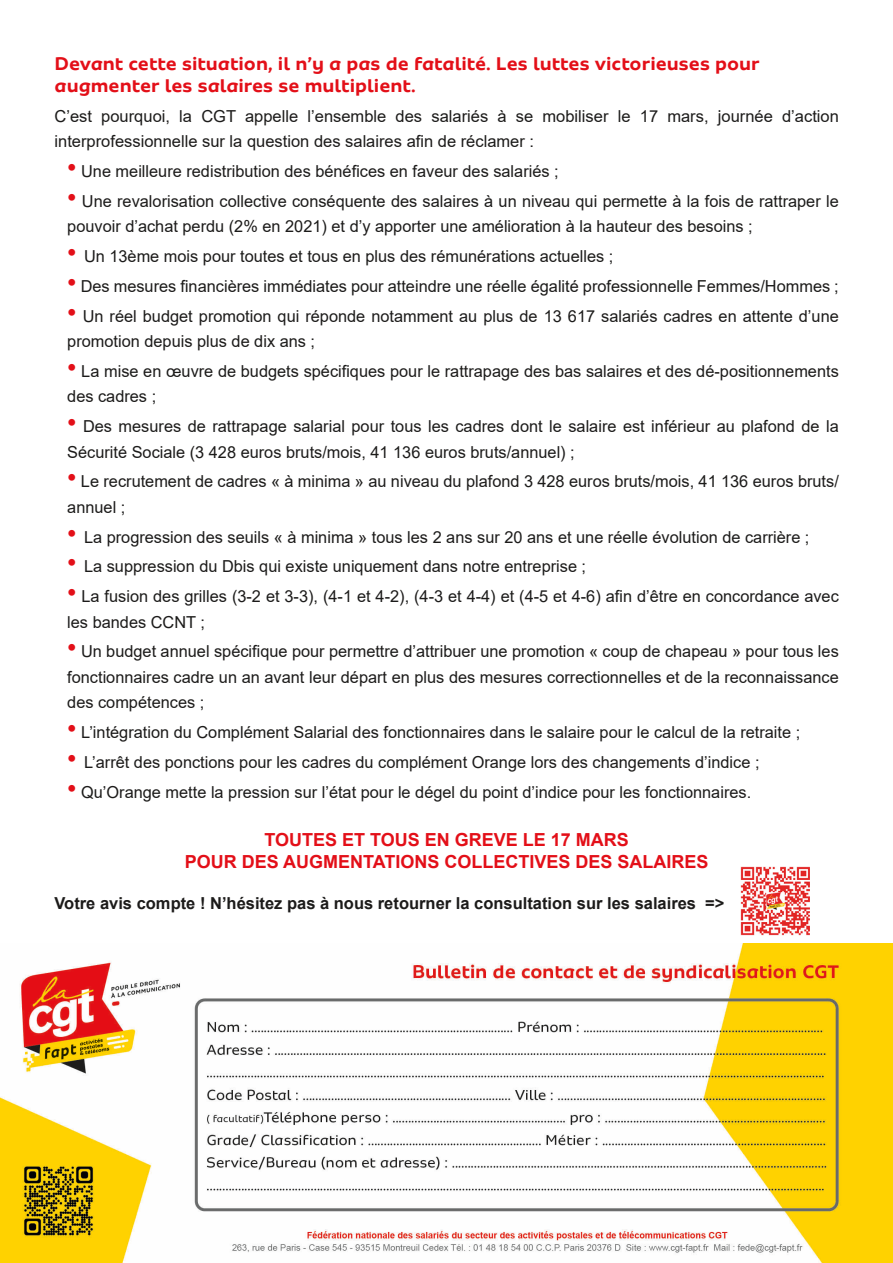
<style>
.page{position:relative;width:893px;height:1263px;background:#fff}
.page>*{position:absolute;margin:0;border:0;box-sizing:border-box;transform-origin:0 0}
.t1{font:700 19.5px/22.5px "Sua";color:#e30f18}
.t2{font:700 18px "Arial";color:#e30f18}
.t3{font:16.5px/25.5px "Arial";color:#1c1b1a}
.t4{font:700 16.5px "Arial";color:#1c1b1a}
.s1{font-size:27px;color:#e30f18}
</style>
<div class="page">
<img style="left:0;top:944px;width:893px;height:319px">
<img style="left:740px;top:866px;width:70px;height:69px">
<p class="t1" style="left:54px;top:51px;width:707px">Devant cette situation, il n’y a pas de fatalité. Les luttes victorieuses pour augmenter les salaires se multiplient.</p>
<p class="t3" style="left:54px;top:103px;width:786px">C’est pourquoi, la CGT appelle l’ensemble des salariés à se mobiliser le 17 mars, journée d’action interprofessionnelle sur la question des salaires afin de réclamer :</p>
<p class="t3" style="left:67px;top:158px;width:493px"><span class="s1">•</span> Une meilleure redistribution des bénéfices en faveur des salariés ;</p>
<p class="t3" style="left:67px;top:188px;width:773px"><span class="s1">•</span> Une revalorisation collective conséquente des salaires à un niveau qui permette à la fois de rattraper le pouvoir d’achat perdu (2% en 2021) et d’y apporter une amélioration à la hauteur des besoins ;</p>
<p class="t3" style="left:67px;top:243px;width:548px"><span class="s1">•</span> Un 13ème mois pour toutes et tous en plus des rémunérations actuelles ;</p>
<p class="t3" style="left:67px;top:273px;width:773px"><span class="s1">•</span> Des mesures financières immédiates pour atteindre une réelle égalité professionnelle Femmes/Hommes ;</p>
<p class="t3" style="left:67px;top:303px;width:773px"><span class="s1">•</span> Un réel budget promotion qui réponde notamment au plus de 13 617 salariés cadres en attente d’une promotion depuis plus de dix ans ;</p>
<p class="t3" style="left:67px;top:358px;width:773px"><span class="s1">•</span> La mise en œuvre de budgets spécifiques pour le rattrapage des bas salaires et des dé-positionnements des cadres ;</p>
<p class="t3" style="left:67px;top:413px;width:773px"><span class="s1">•</span> Des mesures de rattrapage salarial pour tous les cadres dont le salaire est inférieur au plafond de la<br>Sécurité Sociale (3 428 euros bruts/mois, 41 136 euros bruts/annuel) ;</p>
<p class="t3" style="left:67px;top:469px;width:773px"><span class="s1">•</span> Le recrutement de cadres « à minima » au niveau du plafond 3 428 euros bruts/mois, 41 136 euros bruts/ annuel ;</p>
<p class="t3" style="left:67px;top:524px;width:744px"><span class="s1">•</span> La progression des seuils « à minima » tous les 2 ans sur 20 ans et une réelle évolution de carrière ;</p>
<p class="t3" style="left:67px;top:554px;width:520px"><span class="s1">•</span> La suppression du Dbis qui existe uniquement dans notre entreprise ;</p>
<p class="t3" style="left:67px;top:583px;width:773px"><span class="s1">•</span> La fusion des grilles (3-2 et 3-3), (4-1 et 4-2), (4-3 et 4-4) et (4-5 et 4-6) afin d’être en concordance avec les bandes CCNT ;</p>
<p class="t3" style="left:67px;top:639px;width:773px;text-align:justify"><span class="s1">•</span> Un budget annuel spécifique pour permettre d’attribuer une promotion « coup de chapeau » pour tous les fonctionnaires cadre un an avant leur départ en plus des mesures correctionnelles et de la reconnaissance des compétences ;</p>
<p class="t3" style="left:67px;top:719px;width:734px"><span class="s1">•</span> L’intégration du Complément Salarial des fonctionnaires dans le salaire pour le calcul de la retraite ;</p>
<p class="t3" style="left:67px;top:749px;width:694px"><span class="s1">•</span> L’arrêt des ponctions pour les cadres du complément Orange lors des changements d’indice ;</p>
<p class="t3" style="left:67px;top:779px;width:685px"><span class="s1">•</span> Qu’Orange mette la pression sur l’état pour le dégel du point d’indice pour les fonctionnaires.</p>
<p class="t2" style="left:265px;top:827px;width:366px">TOUTES ET TOUS EN GREVE LE 17 MARS</p>
<p class="t2" style="left:185px;top:849px;width:525px">POUR DES AUGMENTATIONS COLLECTIVES DES SALAIRES</p>
<p class="t4" style="left:54px;top:892px;width:672px">Votre avis compte ! N’hésitez pas à nous retourner la consultation sur les salaires =&gt;</p>
</div>
